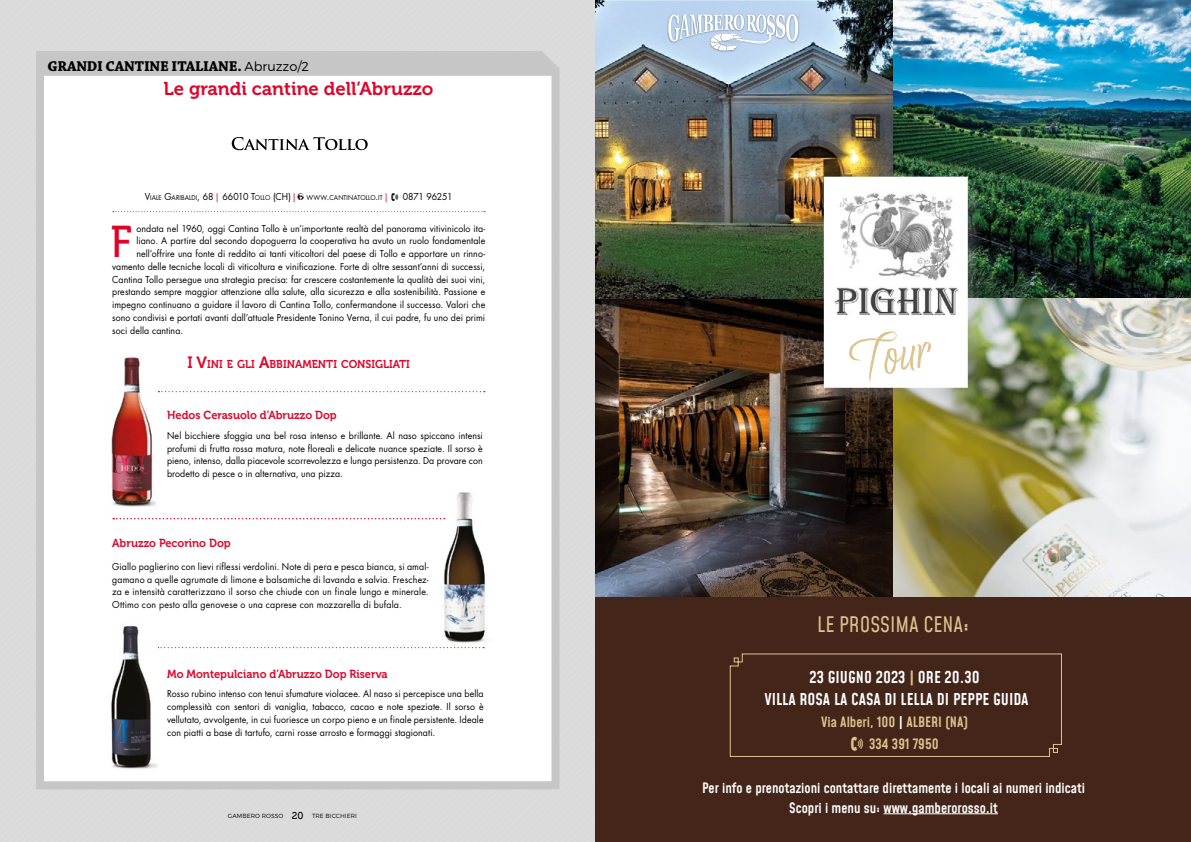
<style>
.page{position:relative;width:1191px;height:842px;background:#fff}
.page>*{position:absolute;margin:0;border:0;box-sizing:border-box;transform-origin:0 0}
.t1{font:condensed 71.1px "Dream Big";color:#ddc38f}
.t2{font:44.3px "Museo 500";color:#dd052b;scale:.95 1}
.t3{font:21px "Mohave";color:#ddc38f}
.t4{font:18.6px "Museo 700";color:#dd052b}
.t5{font:500 16px/22px "Mohave";color:#fff;text-align:center}
.t6{font:700 15px "Chaparral Pro";letter-spacing:-.01em;color:#000}
.t7{font:500 14px/20px "Mohave";color:#fff;text-align:center}
.t8{font:500 14px/22px "Mohave";color:#ddc38f}
.t9{font:11.6px "Museo 700";color:#dd052b;scale:.95 1}
.t10{font:11.4px "Museo 700";color:#dd052b;scale:.95 1}
.t11{font:9.3px/12.8px "Futura Std";letter-spacing:.01em;color:#000;text-align:justify;scale:.95 1}
.t12{font:9.3px "Futura Std";letter-spacing:-.03em;color:#000;scale:.95 1}
.t13{font:6.5px "Futura Std";letter-spacing:.02em;color:#000;scale:.95 1}
.t14{font:300 6px "Montserrat";letter-spacing:.01em;color:#000}
.s1{font-family:"Montserrat";font-weight:300;font-size:13px}
.s2{font-size:9.3px}
.s3{font-family:"Univers LT Std";font-size:9.1px;color:#dd052b}
.s4{font-family:"GRH FONT2012";font-size:9.3px}
.s5{font-size:16.3px}
.s6{font-family:"Museo 500";font-weight:400;font-size:10px}
.s7{font-weight:500}
.s8{color:#ddc38f}
.s9{color:#fff}
</style>
<div class="page">
<div style="left:0;top:0;width:595px;height:842px;background:#dbdbdb"></div>
<div style="left:36px;top:68px;width:523px;height:721px;background:#fff;border:8px solid #c6c6c6"></div>
<div style="left:36px;top:51px;width:523px;height:17px;background:#c6c6c6"></div>
<svg style="left:158px;top:391px;width:327px;height:1px"></svg>
<svg style="left:158px;top:647px;width:326px;height:1px"></svg>
<svg style="left:113px;top:211px;width:372px;height:1px"></svg>
<svg style="left:232px;top:137px;width:136px;height:13px"></svg>
<img style="left:443px;top:492px;width:43px;height:151px">
<img style="left:111px;top:357px;width:44px;height:150px">
<img style="left:111px;top:626px;width:46px;height:143px">
<svg style="left:113px;top:518px;width:332px;height:1px"></svg>
<div style="left:595px;top:597px;width:596px;height:245px;background:#43251a"></div>
<hr style="left:883px;top:813px;width:115px;height:1px;background:#fff">
<img style="left:595px;top:298px;width:297px;height:298px">
<img style="left:892px;top:0;width:299px;height:596px">
<img style="left:595px;top:0;width:297px;height:298px">
<div style="left:825px;top:178px;width:156px;height:224px;background:#acb2b6;opacity:.25"></div>
<div style="left:824px;top:177px;width:143px;height:210px;background:#fff"></div>
<img style="left:834px;top:193px;width:125px;height:123px">
<div style="left:667px;top:12px;width:134px;height:40px;background:#b9d2ed"></div>
<svg style="left:668px;top:14px;width:131px;height:37px"></svg>
<svg style="left:729px;top:653px;width:333px;height:104px"></svg>
<h3 class="t6" style="left:47px;top:57px;width:263px">GRANDI CANTINE ITALIANE. <span class="s1">Abruzzo/2</span></h3>
<h3 class="t4" style="left:164px;top:79px;width:271px">Le grandi cantine dell’Abruzzo</h3>
<p class="t13" style="left:145px;top:194px;width:257px"><span class="s2">V</span>IALE <span class="s2">G</span>ARIBALDI<span class="s2">, 68</span> <span class="s3">|</span> <span class="s2">66010 T</span>OLLO <span class="s2">(CH)</span> <span class="s3">|</span> <span class="s4">6</span> WWW<span class="s2">.</span>CANTINATOLLO<span class="s2">.</span>IT <span class="s3">|</span></p>
<p class="t12" style="left:403px;top:191px;width:54px">0871 96251</p>
<h2 class="t2" style="left:111px;top:218px;width:24px">F</h2>
<p class="t11" style="left:136px;top:222px;width:369px">ondata nel 1960, oggi Cantina Tollo è un’importante realtà del panorama vitivinicolo ita-</p>
<p class="t11" style="left:136px;top:235px;width:369px">liano. A partire dal secondo dopoguerra la cooperativa ha avuto un ruolo fondamentale</p>
<p class="t11" style="left:136px;top:247px;width:369px">nell’offrire una fonte di reddito ai tanti viticoltori del paese di Tollo e apportare un rinno-</p>
<p class="t11" style="left:112px;top:260px;width:394px">vamento delle tecniche locali di viticoltura e vinificazione. Forte di oltre sessant’anni di successi,</p>
<p class="t11" style="left:112px;top:273px;width:394px">Cantina Tollo persegue una strategia precisa: far crescere costantemente la qualità dei suoi vini,</p>
<p class="t11" style="left:112px;top:286px;width:394px">prestando sempre maggior attenzione alla salute, alla sicurezza e alla sostenibilità. Passione e</p>
<p class="t11" style="left:112px;top:298px;width:394px">impegno continuano a guidare il lavoro di Cantina Tollo, confermandone il successo. Valori che</p>
<p class="t11" style="left:112px;top:311px;width:394px">sono condivisi e portati avanti dall’attuale Presidente Tonino Verna, il cui padre, fu uno dei primi</p>
<p class="t11" style="left:112px;top:324px;width:76px">soci della cantina.</p>
<p class="t10" style="left:188px;top:358px;width:236px"><span class="s5">I V</span>INI E GLI <span class="s5">A</span>BBINAMENTI CONSIGLIATI</p>
<p class="t9" style="left:167px;top:409px;width:180px">Hedos Cerasuolo d’Abruzzo Dop</p>
<p class="t11" style="left:167px;top:429px;width:334px">Nel bicchiere sfoggia una bel rosa intenso e brillante. Al naso spiccano intensi profumi di frutta rossa matura, note floreali e delicate nuance speziate. Il sorso è pieno, intenso, dalla piacevole scorrevolezza e lunga persistenza. Da provare con brodetto di pesce o in alternativa, una pizza.</p>
<p class="t9" style="left:112px;top:537px;width:126px">Abruzzo Pecorino Dop</p>
<p class="t11" style="left:112px;top:560px;width:335px">Giallo paglierino con lievi riflessi verdolini. Note di pera e pesca bianca, si amal&shy;gamano a quelle agrumate di limone e balsamiche di lavanda e salvia. Freschez&shy;za e intensità caratterizzano il sorso che chiude con un finale lungo e minerale.<br>Ottimo con pesto alla genovese o una caprese con mozzarella di bufala.</p>
<p class="t9" style="left:167px;top:667px;width:234px">Mo Montepulciano d’Abruzzo Dop Riserva</p>
<p class="t11" style="left:167px;top:688px;width:335px">Rosso rubino intenso con tenui sfumature violacee. Al naso si percepisce una bella complessità con sentori di vaniglia, tabacco, cacao e note speziate. Il sorso è vellutato, avvolgente, in cui fuoriesce un corpo pieno e un finale persistente. Ideale con piatti a base di tartufo, carni rosse arrosto e formaggi stagionati.</p>
<p class="t14" style="left:228px;top:812px;width:130px">GAMBERO ROSSO <span class="s6">20</span> TRE BICCHIERI</p>
<p class="t14" style="left:239px;top:812px;width:46px">TR BICCHIERI</p>
<p class="t14" style="left:312px;top:812px;width:57px">GAMBERO ROSSO</p>
<h1 class="t1" style="left:842px;top:317px;width:81px;rotate:-11deg">Tour</h1>
<h3 class="t3" style="left:817px;top:611px;width:153px">LE PROSSIMA CENA<span class="s7">:</span></h3>
<h3 class="t5" style="left:764px;top:667px;width:266px">23 GIUGNO 2O23 <span class="s8">|</span> ORE 2O.3O<br>VILLA ROSA LA CASA DI LELLA DI PEPPE GUIDA</h3>
<h3 class="t8" style="left:869px;top:712px;width:101px;text-indent:-48px">Via Alberi, 1OO <span class="s9">|</span> ALBERI (NA)<br>334 391 795O</h3>
<h3 class="t7" style="left:702px;top:779px;width:384px">Per info e prenotazioni contattare direttamente i locali ai numeri indicati<br>Scopri i menu su: www.gamberorosso.it</h3>
</div>
